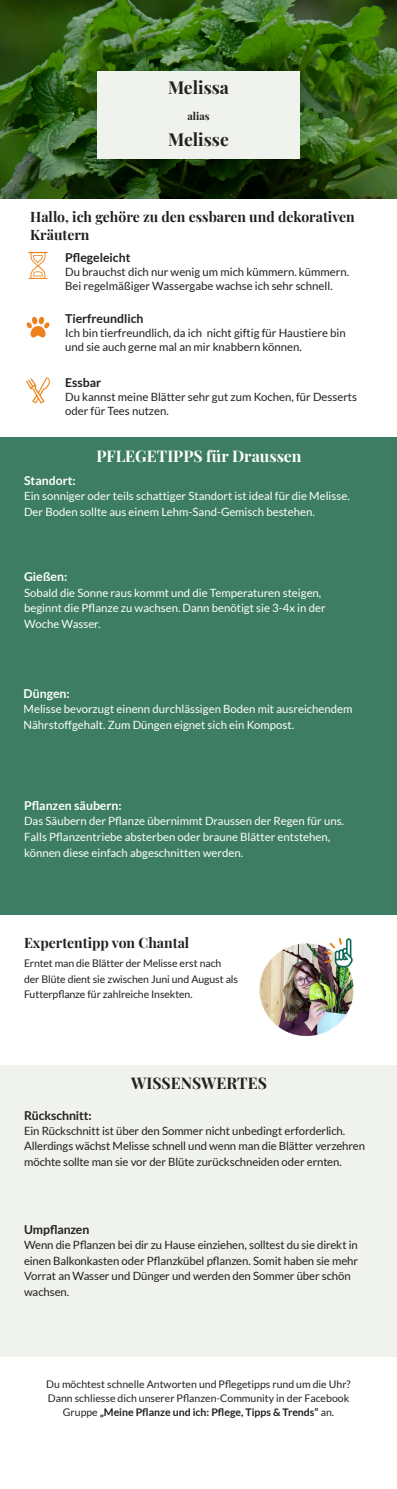
<style>
.page{position:relative;width:397px;height:1489px;background:#fff}
.page>*{position:absolute;margin:0;border:0;box-sizing:border-box;transform-origin:0 0}
.t1{font:700 17.5px "Playfair Display";color:#231f20}
.t2{font:700 15.75px "Playfair Display";color:#fff}
.t3{font:700 15.75px "Playfair Display";color:#231f20}
.t4{font:700 14px/17.5px "Playfair Display";color:#231f20}
.t5{font:700 12.25px "Lato";color:#231f20}
.t6{font:700 12.25px "Lato";color:#fff}
.t7{font:11.38px/15.8px "Lato";letter-spacing:-.005em;color:#231f20}
.t8{font:11.38px/15.8px "Lato";color:#fff}
.t9{font:10.5px/15.8px "Lato";color:#231f20}
.t10{font:700 10.5px "Playfair Display";color:#231f20}
.s1{font-weight:700}
</style>
<div class="page">
<img style="left:0;top:0;width:396px;height:198px">
<div style="left:0;top:1065px;width:397px;height:291px;background:#eff2ed"></div>
<div style="left:97px;top:71px;width:202px;height:87px;background:#eff2ed"></div>
<div style="left:0;top:437px;width:397px;height:478px;background:#3c7d63"></div>
<img style="left:28px;top:251px;width:20px;height:28px">
<img style="left:26px;top:316px;width:24px;height:22px">
<img style="left:259px;top:938px;width:95px;height:98px">
<img style="left:26px;top:377px;width:24px;height:27px">
<h1 class="t1" style="left:168px;top:74px;width:62px">Melissa</h1>
<p class="t10" style="left:187px;top:108px;width:24px">alias</p>
<h1 class="t1" style="left:168px;top:126px;width:62px">Melisse</h1>
<p class="t4" style="left:30px;top:207px;width:326px">Hallo, ich gehöre zu den essbaren und dekorativen<br>Kräutern</p>
<p class="t5" style="left:65px;top:250px;width:67px">Pflegeleicht</p>
<p class="t7" style="left:65px;top:265px;width:285px;line-height:14px">Du brauchst dich nur wenig um mich kümmern. kümmern.<br>Bei regelmäßiger Wassergabe wachse ich sehr schnell.</p>
<p class="t5" style="left:65px;top:312px;width:80px">Tierfreundlich</p>
<p class="t7" style="left:65px;top:326px;width:282px;line-height:14px">Ich bin tierfreundlich, da ich nicht giftig für Haustiere bin und sie auch gerne mal an mir knabbern können.</p>
<p class="t5" style="left:65px;top:376px;width:38px">Essbar</p>
<p class="t7" style="left:65px;top:390px;width:293px;line-height:14px">Du kannst meine Blätter sehr gut zum Kochen, für Desserts oder für Tees nutzen.</p>
<p class="t6" style="left:24px;top:474px;width:53px">Standort:</p>
<h2 class="t2" style="left:96px;top:443px;width:207px">PFLEGETIPPS für Draussen</h2>
<p class="t8" style="left:24px;top:488px;width:327px">Ein sonniger oder teils schattiger Standort ist ideal für die Melisse.<br>Der Boden sollte aus einem Lehm-Sand-Gemisch bestehen.</p>
<p class="t6" style="left:24px;top:570px;width:45px">Gießen:</p>
<p class="t8" style="left:24px;top:584px;width:303px">Sobald die Sonne raus kommt und die Temperaturen steigen, beginnt die Pflanze zu wachsen. Dann benötigt sie 3-4x in der<br>Woche Wasser.</p>
<p class="t6" style="left:24px;top:686px;width:48px">Düngen:</p>
<p class="t8" style="left:24px;top:701px;width:330px">Melisse bevorzugt einenn durchlässigen Boden mit ausreichendem<br>Nährstoffgehalt. Zum Düngen eignet sich ein Kompost.</p>
<p class="t6" style="left:24px;top:798px;width:99px">Pflanzen säubern:</p>
<p class="t8" style="left:24px;top:813px;width:321px">Das Säubern der Pflanze übernimmt Draussen der Regen für uns.<br>Falls Pflanzentriebe absterben oder braune Blätter entstehen, können diese einfach abgeschnitten werden.</p>
<p class="t4" style="left:24px;top:932px;width:167px">Expertentipp von Chantal</p>
<p class="t9" style="left:24px;top:955px;width:215px">Erntet man die Blätter der Melisse erst nach der Blüte dient sie zwischen Juni und August als<br>Futterpflanze für zahlreiche Insekten.</p>
<h2 class="t3" style="left:131px;top:1070px;width:137px">WISSENSWERTES</h2>
<p class="t5" style="left:24px;top:1108px;width:69px">Rückschnitt:</p>
<p class="t7" style="left:24px;top:1122px;width:342px">Ein Rückschnitt ist über den Sommer nicht unbedingt erforderlich.<br>Allerdings wächst Melisse schnell und wenn man die Blätter verzehren möchte sollte man sie vor der Blüte zurückschneiden oder ernten.</p>
<p class="t5" style="left:24px;top:1222px;width:67px">Umpflanzen</p>
<p class="t7" style="left:24px;top:1236px;width:335px">Wenn die Pflanzen bei dir zu Hause einziehen, solltest du sie direkt in einen Balkonkasten oder Pflanzkübel pflanzen. Somit haben sie mehr Vorrat an Wasser und Dünger und werden den Sommer über schön wachsen.</p>
<p class="t9" style="left:46px;top:1377px;width:306px;line-height:14px;text-align:center">Du möchtest schnelle Antworten und Pflegetipps rund um die Uhr?<br>Dann schliesse dich unserer Pflanzen-Community in der Facebook<br>Gruppe <span class="s1">„Meine Pflanze und ich: Pflege, Tipps &amp; Trends“</span> an.</p>
</div>
